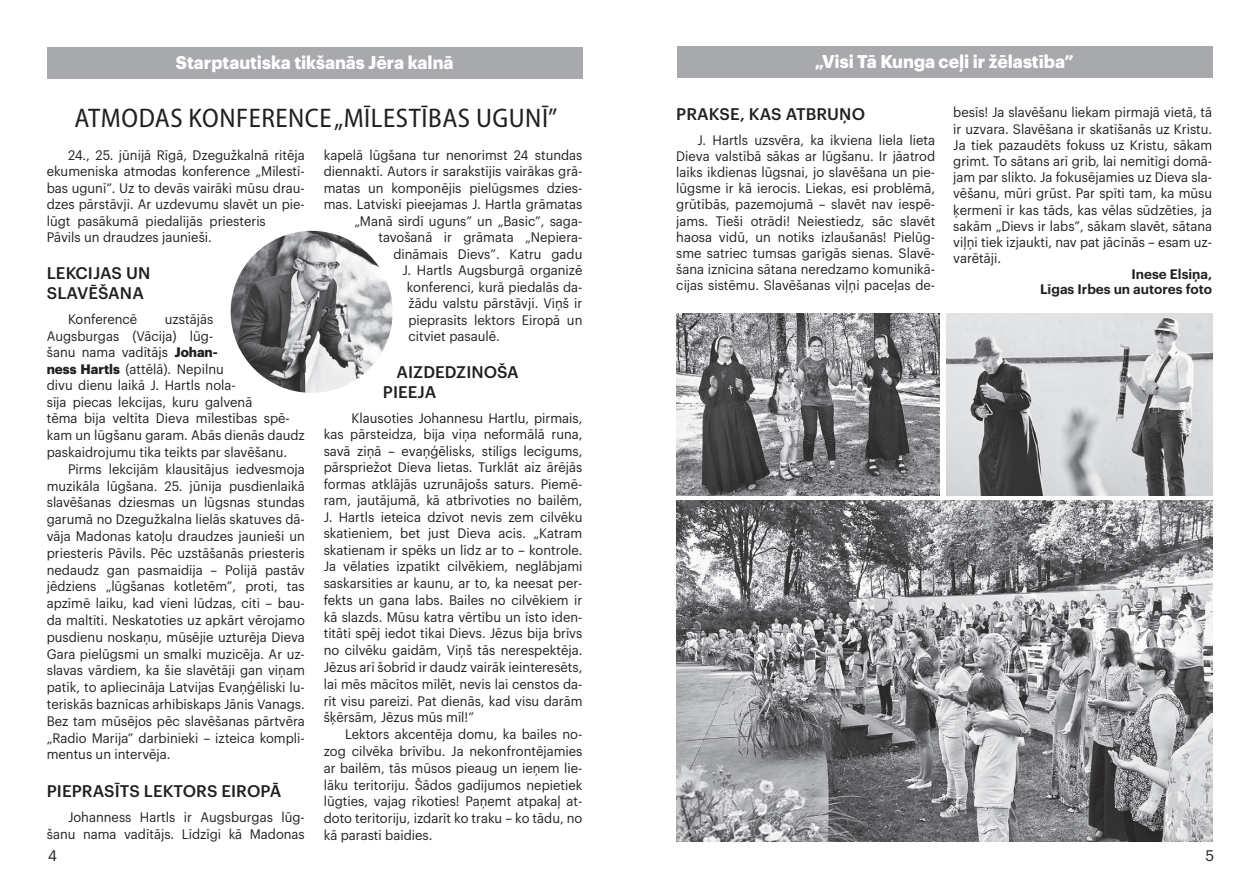
<style>
.page{position:relative;width:1259px;height:893px;background:#fff}
.page>*{position:absolute;margin:0;border:0;box-sizing:border-box;transform-origin:0 0}
.t1{font:semi-condensed 27px "Myriad Pro";letter-spacing:.02em;color:#231f20}
.t2{font:700 18px "Graphik";color:#fff}
.t3{font:500 16.5px/20.1px "Graphik";letter-spacing:.005em;color:#231f20}
.t4{font:15px "Graphik";color:#231f20}
.t5{font:13.5px/16.6px "Graphik";color:#231f20;text-align:justify;scale:.96 1}
.t6{font:600 13.5px/15.6px "Graphik";color:#231f20;text-align:right}
.s1{font-weight:700}
</style>
<div class="page">
<div style="left:48px;top:48px;width:535px;height:31px;background:#a8a9ad"></div>
<div style="left:677px;top:47px;width:535px;height:31px;background:#a8a9ad"></div>
<img style="left:676px;top:313px;width:264px;height:182px">
<img style="left:676px;top:501px;width:536px;height:341px">
<img style="left:946px;top:314px;width:266px;height:181px">
<img style="left:231px;top:231px;width:162px;height:162px;border-radius:81px">
<h2 class="t2" style="left:176px;top:49px;width:279px">Starptautiska tikšanās Jēra kalnā</h2>
<h2 class="t2" style="left:814px;top:48px;width:261px">„Visi Tā Kunga ceļi ir žēlastība”</h2>
<h1 class="t1" style="left:74px;top:101px;width:484px">ATMODAS KONFERENCE „MĪLESTĪBAS UGUNĪ”</h1>
<p class="t3" style="left:676px;top:102px;width:190px">PRAKSE, KAS ATBRUŅO</p>
<p class="t5" style="left:676px;top:130px;width:271px;line-height:16.2px;text-indent:21px">J. Hartls uzsvēra, ka ikviena liela lieta Dieva valstībā sākas ar lūgšanu. Ir jāatrod laiks ikdienas lūgsnai, jo slavēšana un pie&shy;lūgsme ir kā ierocis. Liekas, esi problēmā, grūtībās, pazemojumā – slavēt nav iespē&shy;jams. Tieši otrādi! Neiestiedz, sāc slavēt haosa vidū, un notiks izlaušanās! Pielūg&shy;sme satriec tumsas garīgās sienas. Slavē&shy;šana iznīcina sātana neredzamo komunikā&shy;cijas sistēmu. Slavēšanas viļņi paceļas de-</p>
<p class="t5" style="left:324px;top:146px;width:271px">kapelā lūgšana tur nenorimst 24 stundas</p>
<p class="t5" style="left:324px;top:162px;width:271px">diennaktī. Autors ir sarakstījis vairākas grā-</p>
<p class="t5" style="left:324px;top:178px;width:271px">matas un komponējis pielūgsmes dzies-</p>
<p class="t5" style="left:324px;top:195px;width:271px">mas. Latviski pieejamas J. Hartla grāmatas</p>
<p class="t5" style="left:354px;top:211px;width:239px">„Manā sirdī uguns” un „Basic”, saga-</p>
<p class="t5" style="left:378px;top:228px;width:214px">tavošanā ir grāmata „Nepiera-</p>
<p class="t5" style="left:393px;top:244px;width:198px">dināmais Dievs”. Katru gadu</p>
<p class="t5" style="left:402px;top:261px;width:189px">J. Hartls Augsburgā organizē</p>
<p class="t5" style="left:407px;top:277px;width:184px">konferenci, kurā piedalās da-</p>
<p class="t5" style="left:408px;top:294px;width:183px">žādu valstu pārstāvji. Viņš ir</p>
<p class="t5" style="left:408px;top:310px;width:183px">pieprasīts lektors Eiropā un</p>
<p class="t5" style="left:408px;top:327px;width:97px">citviet pasaulē.</p>
<p class="t3" style="left:383px;top:360px;width:137px;text-indent:13px">AIZDEDZINOŠA<br>PIEEJA</p>
<p class="t5" style="left:324px;top:408px;width:271px;text-indent:28px">Klausoties Johannesu Hartlu, pirmais, kas pārsteidza, bija viņa neformālā runa, savā ziņā – evaņģēlisks, stilīgs lecīgums, pārspriežot Dieva lietas. Turklāt aiz ārējās formas atklājās uzrunājošs saturs. Piemē&shy;ram, jautājumā, kā atbrīvoties no bailēm, J. Hartls ieteica dzīvot nevis zem cilvēku skatieniem, bet just Dieva acis. „Katram skatienam ir spēks un līdz ar to – kontrole.<br>Ja vēlaties izpatikt cilvēkiem, neglābjami saskarsities ar kaunu, ar to, ka neesat per&shy;fekts un gana labs. Bailes no cilvēkiem ir kā slazds. Mūsu katra vērtību un īsto iden&shy;titāti spēj iedot tikai Dievs. Jēzus bija brīvs no cilvēku gaidām, Viņš tās nerespektēja.<br>Jēzus arī šobrīd ir daudz vairāk ieinteresēts, lai mēs mācītos mīlēt, nevis lai censtos da&shy;rīt visu pareizi. Pat dienās, kad visu darām šķērsām, Jēzus mūs mīl!”</p>
<p class="t5" style="left:324px;top:725px;width:271px;text-indent:21px">Lektors akcentēja domu, ka bailes no&shy;zog cilvēka brīvību. Ja nekonfrontējamies ar bailēm, tās mūsos pieaug un ieņem lie&shy;lāku teritoriju. Šādos gadījumos nepietiek lūgties, vajag rīkoties! Paņemt atpakaļ at&shy;doto teritoriju, izdarīt ko traku – ko tādu, no kā parasti baidies.</p>
<p class="t5" style="left:47px;top:146px;width:270px;text-align:left;text-indent:21px">24., 25. jūnijā Rīgā, Dzegužkalnā ritēja ekumeniska atmodas konference „Mīlestī&shy;bas ugunī”. Uz to devās vairāki mūsu drau&shy;dzes pārstāvji. Ar uzdevumu slavēt un pie&shy;lūgt pasākumā piedalījās priesteris<br>Pāvils un draudzes jaunieši.</p>
<p class="t3" style="left:47px;top:262px;width:105px">LEKCIJAS UN<br>SLAVĒŠANA</p>
<p class="t5" style="left:68px;top:310px;width:74px">Konferencē</p>
<p class="t5" style="left:47px;top:310px;width:270px;text-align:left;text-indent:118px">uzstājās<br>Augsburgas (Vācija) lūg-<br>šanu nama vadītājs <span class="s1">Johan-<br>ness Hartls</span> (attēlā). Nepilnu<br>divu dienu laikā J. Hartls nola-<br>sīja piecas lekcijas, kuru galvenā<br>tēma bija veltīta Dieva mīlestības spē&shy;kam un lūgšanu garam. Abās dienās daudz paskaidrojumu tika teikts par slavēšanu.</p>
<p class="t5" style="left:47px;top:459px;width:270px;text-indent:21px">Pirms lekcijām klausītājus iedvesmoja muzikāla lūgšana. 25. jūnija pusdienlaikā slavēšanas dziesmas un lūgsnas stundas garumā no Dzegužkalna lielās skatuves dā&shy;vāja Madonas katoļu draudzes jaunieši un priesteris Pāvils. Pēc uzstāšanās priesteris nedaudz gan pasmaidīja – Polijā pastāv jēdziens „lūgšanas kotletēm”, proti, tas apzīmē laiku, kad vieni lūdzas, citi – bau&shy;da maltīti. Neskatoties uz apkārt vērojamo pusdienu noskaņu, mūsējie uzturēja Dieva Gara pielūgsmi un smalki muzicēja. Ar uz&shy;slavas vārdiem, ka šie slavētāji gan viņam patīk, to apliecināja Latvijas Evaņģēliski lu&shy;teriskās baznīcas arhibīskaps Jānis Vanags.<br>Bez tam mūsējos pēc slavēšanas pārtvēra „Radio Marija” darbinieki – izteica kompli&shy;mentus un intervēja.</p>
<p class="t3" style="left:47px;top:779px;width:236px">PIEPRASĪTS LEKTORS EIROPĀ</p>
<p class="t5" style="left:47px;top:807px;width:270px;text-align:right">Johanness Hartls ir Augsburgas lūg&shy;šanu nama vadītājs. Līdzīgi kā Madonas</p>
<p class="t5" style="left:953px;top:103px;width:271px;line-height:16.2px">besīs! Ja slavēšanu liekam pirmajā vietā, tā ir uzvara. Slavēšana ir skatīšanās uz Kristu.<br>Ja tiek pazaudēts fokuss uz Kristu, sākam grimt. To sātans arī grib, lai nemitīgi domā&shy;jam par slikto. Ja fokusējamies uz Dieva sla&shy;vēšanu, mūri grūst. Par spīti tam, ka mūsu ķermenī ir kas tāds, kas vēlas sūdzēties, ja sakām „Dievs ir labs”, sākam slavēt, sātana viļņi tiek izjaukti, nav pat jācīnās – esam uz&shy;varētāji.</p>
<p class="t6" style="left:1040px;top:265px;width:174px">Inese Elsiņa,<br>Līgas Irbes un autores foto</p>
<p class="t4" style="left:48px;top:845px;width:11px">4</p>
<p class="t4" style="left:1205px;top:845px;width:10px">5</p>
</div>
